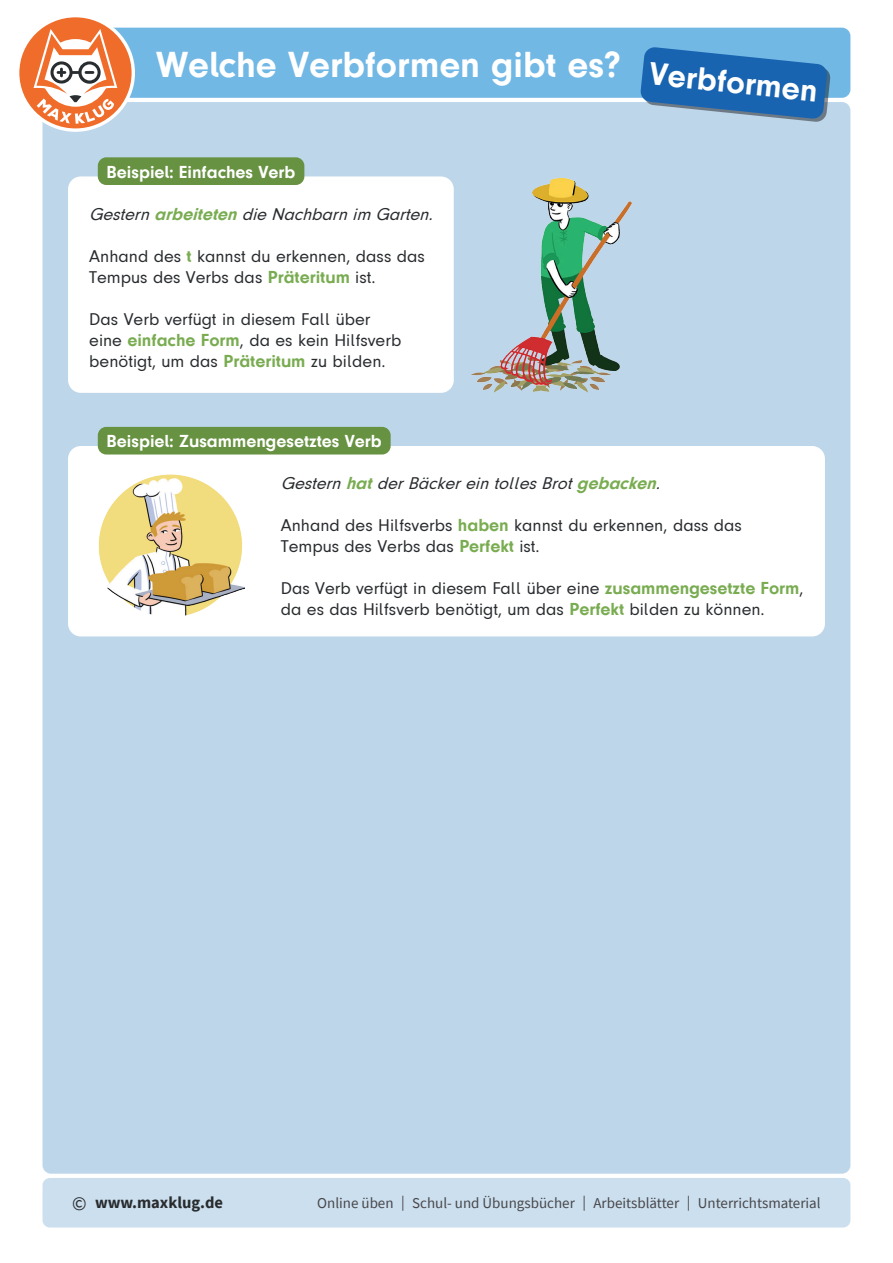
<style>
.page{position:relative;width:893px;height:1263px;background:#fff}
.page>*{position:absolute;margin:0;border:0;box-sizing:border-box;transform-origin:0 0}
.t1{font:700 37.5px "Mk Druckschrift N";color:#fff}
.t2{font:700 33px "Mk Druckschrift N";color:#fff}
.t3{font:18px/21px "Mk Druckschrift N";color:#292c2f}
.t4{font:italic 18px "Mk Druckschrift N";color:#292c2f}
.t5{font:700 18px "Mk Druckschrift N";color:#fff}
.t6{font:700 16.5px "Source Sans Pro";color:#292c2f}
.t7{font:15px "Source Sans Pro";color:#47474a}
.s1{font-weight:700;color:#79ac51}
.s2{font-weight:400;font-size:19.5px}
</style>
<div class="page">
<div style="left:43px;top:102px;width:807px;height:1072px;background:#bdd6ea;border-radius:9px"></div>
<div style="left:75px;top:28px;width:775px;height:70px;background:#72b8e5;border-radius:9px"></div>
<svg style="left:640px;top:47px;width:191px;height:75px"></svg>
<div style="left:43px;top:1178px;width:807px;height:49px;background:#ccdfee;border-radius:7px"></div>
<svg style="left:19px;top:17px;width:116px;height:115px"></svg>
<div style="left:68px;top:176px;width:386px;height:217px;background:#fff;border-radius:13px"></div>
<div style="left:68px;top:446px;width:757px;height:190px;background:#fff;border-radius:13px"></div>
<div style="left:98px;top:157px;width:206px;height:28px;background:#679241;border-radius:9px"></div>
<div style="left:98px;top:427px;width:293px;height:27px;background:#679241;border-radius:9px"></div>
<img style="left:446px;top:178px;width:186px;height:215px">
<img style="left:98px;top:474px;width:146px;height:142px">
<h1 class="t1" style="left:156px;top:43px;width:466px">Welche Verbformen gibt es?</h1>
<h2 class="t2" style="left:652px;top:55px;width:171px;rotate:6deg">Verbformen</h2>
<p class="t5" style="left:107px;top:162px;width:190px">Beispiel: Einfaches Verb</p>
<p class="t4" style="left:89px;top:204px;width:350px">Gestern<span class="s1">arbeiteten</span>dieNachbarnim Garten.</p>
<p class="t3" style="left:89px;top:246px;width:337px">Anhand des <span class="s1">t</span> kannst du erkennen, dass das<br>Tempus des Verbs das <span class="s1">Präteritum</span> ist.</p>
<p class="t3" style="left:89px;top:309px;width:314px">Das Verb verfügt in diesem Fall über eine <span class="s1">einfache Form</span>, da es kein Hilfsverb benötigt, um das <span class="s1">Präteritum</span> zu bilden.</p>
<p class="t5" style="left:107px;top:431px;width:277px">Beispiel: Zusammengesetztes Verb</p>
<p class="t4" style="left:281px;top:474px;width:386px">Gestern<span class="s1">hat</span>derBäckereintollesBrot<span class="s1">gebacken</span>.</p>
<p class="t3" style="left:281px;top:515px;width:463px">Anhand des Hilfsverbs <span class="s1">haben</span> kannst du erkennen, dass das<br>Tempus des Verbs das <span class="s1">Perfekt</span> ist.</p>
<p class="t3" style="left:281px;top:578px;width:524px">Das Verb verfügt in diesem Fall über eine <span class="s1">zusammengesetzte Form</span>, da es das Hilfsverb benötigt, um das <span class="s1">Perfekt</span> bilden zu können.</p>
<p class="t6" style="left:72px;top:1191px;width:152px"><span class="s2">©</span> www.maxklug.de</p>
<p class="t7" style="left:317px;top:1194px;width:505px">Online üben | Schul- und Übungsbücher | Arbeitsblätter | Unterrichtsmaterial</p>
</div>
